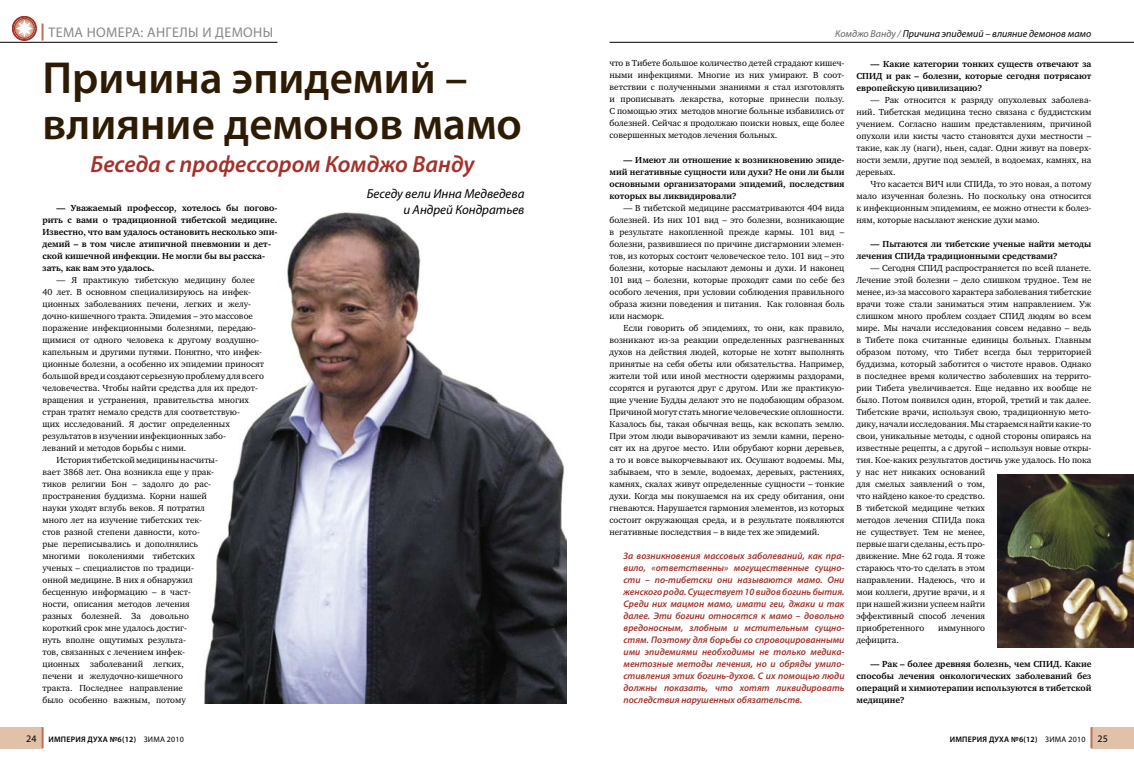
<style>
.page{position:relative;width:1134px;height:766px;background:#fff}
.page>*{position:absolute;margin:0;border:0;box-sizing:border-box;transform-origin:0 0}
.t1{font:600 45px/45.1px "Myriad Pro";color:#2e1b04}
.t2{font:italic 600 23.5px "Myriad Pro";color:#a4312a}
.t3{font:14px "Myriad Pro";letter-spacing:.025em;color:#888}
.t4{font:italic 13px/15.6px "Myriad Pro";color:#000;text-align:right}
.t5{font:italic 10px "Myriad Pro";color:#000}
.t6{font:italic 600 9.5px/12px "Myriad Pro";color:#a4312a;text-align:justify}
.t7{font:9px/12px "Charter C";color:#000;text-align:justify}
.t8{font:700 9px/12px "Charter C";color:#000;text-align:justify}
.t9{font:600 8px "Myriad Pro";letter-spacing:.025em;color:#000}
.s1{font-weight:400;font-size:10px}
.s2{font-weight:400}
.s3{color:#636363}
</style>
<div class="page">
<div style="left:0;top:727px;width:43px;height:21px;background:#e2c1a9"></div>
<div style="left:1091px;top:727px;width:43px;height:21px;background:#e2c1a9"></div>
<hr style="left:0;top:42px;width:277px;height:1px;background:#000">
<hr style="left:42px;top:727px;width:2px;height:21px;background:#bc7152">
<svg style="left:12px;top:16px;width:32px;height:25px"></svg>
<hr style="left:609px;top:42px;width:525px;height:1px;background:#000">
<hr style="left:1090px;top:727px;width:2px;height:21px;background:#bc7152">
<img style="left:204px;top:212px;width:363px;height:491px">
<img style="left:997px;top:475px;width:137px;height:172px">
<h3 class="t3" style="left:49px;top:23px;width:226px">ТЕМА НОМЕРА: АНГЕЛЫ И ДЕМОНЫ</h3>
<h1 class="t1" style="left:43px;top:55px;width:481px">Причина эпидемий – влияние демонов мамо</h1>
<h2 class="t2" style="left:91px;top:149px;width:386px">Беседа с профессором Комджо Ванду</h2>
<p class="t8" style="left:43px;top:202px;width:236px;text-align:left;text-indent:14px">— Уважаемый профессор, хотелось бы погово&shy;рить с вами о традиционной тибетской медицине.<br>Известно, что вам удалось остановить несколько эпи&shy;демий – в том числе атипичной пневмонии и дет&shy;ской кишечной инфекции. Не могли бы вы расска&shy;зать, как вам это удалось.</p>
<p class="t7" style="left:57px;top:274px;width:200px">— Я практикую тибетскую медицину более</p>
<p class="t7" style="left:43px;top:286px;width:210px">40 лет. В основном специализируюсь на инфек-</p>
<p class="t7" style="left:43px;top:298px;width:210px">ционных заболеваниях печени, легких и желу-</p>
<p class="t7" style="left:43px;top:310px;width:212px">дочно-кишечного тракта. Эпидемия – это массовое</p>
<p class="t7" style="left:43px;top:322px;width:215px">поражение инфекционными болезнями, передаю-</p>
<p class="t7" style="left:43px;top:334px;width:218px">щимися от одного человека к другому воздушно-</p>
<p class="t7" style="left:43px;top:346px;width:221px">капельным и другими путями. Понятно, что инфек-</p>
<p class="t7" style="left:43px;top:358px;width:223px">ционные болезни, а особенно их эпидемии приносят</p>
<p class="t7" style="left:43px;top:370px;width:223px">большой вред и создают серьезную проблему для всего</p>
<p class="t7" style="left:43px;top:382px;width:217px">человечества. Чтобы найти средства для их предот-</p>
<p class="t7" style="left:43px;top:394px;width:208px">вращения и устранения, правительства многих</p>
<p class="t7" style="left:43px;top:406px;width:199px">стран тратят немало средств для соответствую-</p>
<p class="t7" style="left:43px;top:418px;width:189px">щих исследований. Я достиг определенных</p>
<p class="t7" style="left:43px;top:430px;width:185px">результатов в изучении инфекционных забо-</p>
<p class="t7" style="left:43px;top:442px;width:145px">леваний и методов борьбы с ними.</p>
<p class="t7" style="left:57px;top:454px;width:163px">История тибетской медицины насчиты-</p>
<p class="t7" style="left:43px;top:466px;width:173px">вает 3868 лет. Она возникла еще у прак-</p>
<p class="t7" style="left:43px;top:477px;width:170px">тиков религии Бон – задолго до рас-</p>
<p class="t7" style="left:43px;top:489px;width:166px">пространения буддизма. Корни нашей</p>
<p class="t7" style="left:43px;top:501px;width:164px">науки уходят вглубь веков. Я потратил</p>
<p class="t7" style="left:43px;top:513px;width:161px">много лет на изучение тибетских тек-</p>
<p class="t7" style="left:43px;top:525px;width:159px">стов разной степени давности, кото-</p>
<p class="t7" style="left:43px;top:537px;width:157px">рые переписывались и дополнялись</p>
<p class="t7" style="left:43px;top:549px;width:154px">многими поколениями тибетских</p>
<p class="t7" style="left:43px;top:561px;width:153px">ученых – специалистов по традици-</p>
<p class="t7" style="left:43px;top:573px;width:152px">онной медицине. В них я обнаружил</p>
<p class="t7" style="left:43px;top:585px;width:150px">бесценную информацию – в част-</p>
<p class="t7" style="left:43px;top:597px;width:149px">ности, описания методов лечения</p>
<p class="t7" style="left:43px;top:609px;width:148px">разных болезней. За довольно</p>
<p class="t7" style="left:43px;top:621px;width:146px">короткий срок мне удалось достиг-</p>
<p class="t7" style="left:43px;top:633px;width:145px">нуть вполне ощутимых результа-</p>
<p class="t7" style="left:43px;top:645px;width:144px">тов, связанных с лечением инфек-</p>
<p class="t7" style="left:43px;top:657px;width:143px">ционных заболеваний легких,</p>
<p class="t7" style="left:43px;top:669px;width:142px">печени и желудочно-кишечного</p>
<p class="t7" style="left:43px;top:681px;width:142px">тракта. Последнее направление</p>
<p class="t7" style="left:43px;top:693px;width:145px">было особенно важным, потому</p>
<p class="t9" style="left:26px;top:733px;width:159px"><span class="s1">24</span> ИМПЕРИЯ ДУХА №6(12) <span class="s2">ЗИМА 2010</span></p>
<h3 class="t4" style="left:367px;top:186px;width:159px">Беседу вели Инна Медведева и Андрей Кондратьев</h3>
<p class="t5" style="left:835px;top:27px;width:258px"><span class="s3">Комджо Ванду /</span> Причина эпидемий – влияние демонов мамо</p>
<p class="t7" style="left:609px;top:57px;width:236px">что в Тибете большое количество детей страдают кишеч&shy;ными инфекциями. Многие из них умирают. В соот&shy;ветствии с полученными знаниями я стал изготовлять и прописывать лекарства, которые принесли пользу.<br>С помощью этих методов многие больные избавились от болезней. Сейчас я продолжаю поиски новых, еще более совершенных методов лечения больных.</p>
<p class="t8" style="left:609px;top:153px;width:236px;text-indent:14px">— Имеют ли отношение к возникновению эпиде&shy;мий негативные сущности или духи? Не они ли были основными организаторами эпидемий, последствия которых вы ликвидировали?</p>
<p class="t7" style="left:609px;top:201px;width:236px;text-indent:14px">— В тибетской медицине рассматриваются 404 вида болезней. Из них 101 вид – это болезни, возникающие в результате накопленной прежде кармы. 101 вид – болезни, развившиеся по причине дисгармонии элемен&shy;тов, из которых состоит человеческое тело. 101 вид – это болезни, которые насылают демоны и духи. И наконец 101 вид – болезни, которые проходят сами по себе без особого лечения, при условии соблюдения правильного образа жизни поведения и питания. Как головная боль или насморк.</p>
<p class="t7" style="left:609px;top:321px;width:236px;text-indent:14px">Если говорить об эпидемиях, то они, как правило, возникают из-за реакции определенных разгневанных духов на действия людей, которые не хотят выполнять принятые на себя обеты или обязательства. Например, жители той или иной местности одержимы раздорами, ссорятся и ругаются друг с другом. Или же практикую&shy;щие учение Будды делают это не подобающим образом.<br>Причиной могут стать многие человеческие оплошности.<br>Казалось бы, такая обычная вещь, как вскопать землю.<br>При этом люди выворачивают из земли камни, перено&shy;сят их на другое место. Или обрубают корни деревьев, а то и вовсе выкорчевывают их. Осушают водоемы. Мы, забываем, что в земле, водоемах, деревьях, растениях, камнях, скалах живут определенные сущности – тонкие духи. Когда мы покушаемся на их среду обитания, они гневаются. Нарушается гармония элементов, из которых состоит окружающая среда, и в результате появляются негативные последствия – в виде тех же эпидемий.</p>
<p class="t6" style="left:623px;top:549px;width:222px">За возникновения массовых заболеваний, как пра&shy;вило, «ответственны» могущественные сущно&shy;сти – по-тибетски они называются мамо. Они женского рода. Существует 10 видов богинь бытия.<br>Среди них мацмон мамо, имати геи, джаки и так далее. Эти богини относятся к мамо – довольно вредоносным, злобным и мстительным сущно&shy;стям. Поэтому для борьбы со спровоцированными ими эпидемиями необходимы не только медика&shy;ментозные методы лечения, но и обряды умило&shy;стивления этих богинь-духов. С их помощью люди должны показать, что хотят ликвидировать последствия нарушенных обязательств.</p>
<p class="t8" style="left:856px;top:58px;width:236px;text-indent:14px">— Какие категории тонких существ отвечают за СПИД и рак – болезни, которые сегодня потрясают европейскую цивилизацию?</p>
<p class="t7" style="left:856px;top:94px;width:236px;text-indent:14px">— Рак относится к разряду опухолевых заболева&shy;ний. Тибетская медицина тесно связана с буддистским учением. Согласно нашим представлениям, причиной опухоли или кисты часто становятся духи местности – такие, как лу (наги), ньен, садаг. Одни живут на поверх&shy;ности земли, другие под землей, в водоемах, камнях, на деревьях.</p>
<p class="t7" style="left:856px;top:178px;width:236px;text-indent:14px">Что касается ВИЧ или СПИДа, то это новая, а потому мало изученная болезнь. Но поскольку она относится к инфекционным эпидемиям, ее можно отнести к болез&shy;ням, которые насылают женские духи мамо.</p>
<p class="t8" style="left:856px;top:238px;width:236px;text-indent:14px">— Пытаются ли тибетские ученые найти методы лечения СПИДа традиционными средствами?</p>
<p class="t7" style="left:856px;top:262px;width:236px;text-align:left;text-indent:14px">— Сегодня СПИД распространяется по всей планете.<br>Лечение этой болезни – дело слишком трудное. Тем не менее, из-за массового характера заболевания тибетские врачи тоже стали заниматься этим направлением. Уж слишком много проблем создает СПИД людям во всем мире. Мы начали исследования совсем недавно – ведь в Тибете пока считанные единицы больных. Главным образом потому, что Тибет всегда был территорией буддизма, который заботится о чистоте нравов. Однако в последнее время количество заболевших на террито&shy;рии Тибета увеличивается. Еще недавно их вообще не было. Потом появился один, второй, третий и так далее.<br>Тибетские врачи, используя свою, традиционную мето&shy;дику, начали исследования. Мы стараемся найти какие-то свои, уникальные методы, с одной стороны опираясь на известные рецепты, а с другой – используя новые откры&shy;тия. Кое-каких результатов достичь уже удалось. Но пока у нас нет никаких оснований<br>для смелых заявлений о том,<br>что найдено какое-то средство.<br>В тибетской медицине четких<br>методов лечения СПИДа пока<br>не существует. Тем не менее,<br>первые шаги сделаны, есть про-<br>движение. Мне 62 года. Я тоже<br>стараюсь что-то сделать в этом<br>направлении. Надеюсь, что и<br>мои коллеги, другие врачи, и я<br>при нашей жизни успеем найти<br>эффективный способ лечения<br>приобретенного</p>
<p class="t7" style="left:938px;top:621px;width:48px">иммунного</p>
<p class="t7" style="left:856px;top:633px;width:44px">дефицита.</p>
<p class="t8" style="left:856px;top:657px;width:236px;text-indent:14px">— Рак – более древняя болезнь, чем СПИД. Какие способы лечения онкологических заболеваний без операций и химиотерапии используются в тибетской медицине?</p>
<p class="t9" style="left:950px;top:733px;width:160px">ИМПЕРИЯ ДУХА №6(12) <span class="s2">ЗИМА 2010</span> <span class="s1">25</span></p>
</div>
